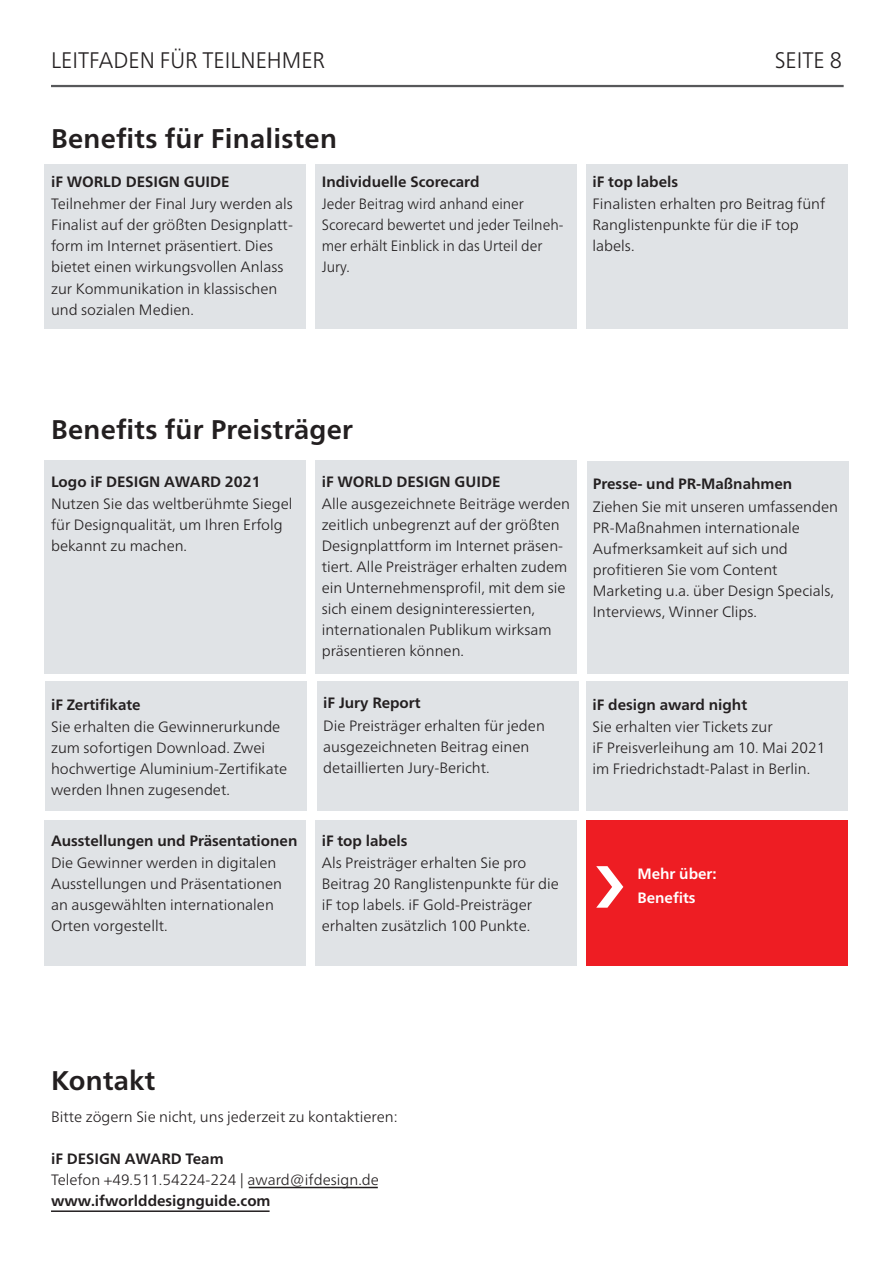
<style>
.page{position:relative;width:893px;height:1263px;background:#fff}
.page>*{position:absolute;margin:0;border:0;box-sizing:border-box;transform-origin:0 0}
.t1{font:700 27px "Frutiger Neue LT Pro";letter-spacing:.01em;color:#231f20}
.t2{font:300 22.5px "Frutiger Neue LT Pro";color:#231f20;scale:.95 1}
.t3{font:300 15px/21px "Frutiger Neue LT Pro";color:#231f20}
.t4{font:700 15px "Frutiger Neue LT Pro";color:#231f20}
.t5{font:300 15px/21px "Frutiger Neue LT Pro";color:#231f20;scale:.95 1}
.t6{font:700 15px/24px "Frutiger Neue LT Pro";color:#fff}
</style>
<div class="page">
<div style="left:587px;top:461px;width:261px;height:212px;background:#e0e3e6"></div>
<div style="left:587px;top:681px;width:261px;height:130px;background:#e0e3e6"></div>
<div style="left:45px;top:681px;width:261px;height:130px;background:#e0e3e6"></div>
<div style="left:315px;top:460px;width:262px;height:213px;background:#e0e3e6"></div>
<div style="left:45px;top:460px;width:261px;height:213px;background:#e0e3e6"></div>
<div style="left:315px;top:164px;width:262px;height:165px;background:#e0e3e6"></div>
<div style="left:586px;top:164px;width:262px;height:165px;background:#e0e3e6"></div>
<div style="left:45px;top:164px;width:261px;height:165px;background:#e0e3e6"></div>
<hr style="left:51px;top:85px;width:793px;height:2px;background:#57585a">
<div style="left:587px;top:820px;width:261px;height:146px;background:#ee1d23"></div>
<div style="left:317px;top:681px;width:262px;height:130px;background:#e0e3e6"></div>
<div style="left:315px;top:820px;width:262px;height:146px;background:#e0e3e6"></div>
<div style="left:45px;top:820px;width:261px;height:146px;background:#e0e3e6"></div>
<hr style="left:249px;top:1187px;width:129px;height:1px;background:#231f20">
<hr style="left:51px;top:1210px;width:219px;height:2px;background:#231f20">
<h2 class="t2" style="left:51px;top:47px;width:55px">Leitfaden</h2>
<h2 class="t2" style="left:160px;top:47px;width:57px">für Teilne</h2>
<h2 class="t2" style="left:267px;top:47px;width:49px">hmer</h2>
<h1 class="t1" style="left:51px;top:123px;width:287px">Benefits für Finalisten</h1>
<p class="t4" style="left:322px;top:173px;width:159px">Individuelle Scorecard</p>
<p class="t5" style="left:322px;top:194px;width:256px">Jeder Beitrag wird anhand einer<br>Scorecard bewertet und jeder Teilneh&shy;mer erhält Einblick in das U rteil der<br>Jury.</p>
<p class="t4" style="left:51px;top:173px;width:180px">iF WORLD DESIGN GUIDE</p>
<p class="t3" style="left:51px;top:194px;width:243px">Teilnehmer der Final Jury werden als Finalist auf der größten Designplatt&shy;form im Internet präsentiert. Dies bietet einen wirkungsvollen Anlass zur Kommunikation in klassischen und sozialen Medien.</p>
<h2 class="t2" style="left:775px;top:47px;width:72px">SEITe 8</h2>
<p class="t4" style="left:592px;top:173px;width:87px">iF top labels</p>
<p class="t3" style="left:592px;top:194px;width:234px">Finalisten erhalten pro Beitrag fünf<br>Ranglistenpunkte für die iF top labels.</p>
<h1 class="t1" style="left:51px;top:413px;width:303px">Benefits für Preisträger</h1>
<p class="t4" style="left:51px;top:473px;width:211px">Logo iF DESIGN AWARD 2021</p>
<p class="t3" style="left:51px;top:494px;width:243px">Nutzen Sie das weltberühmte Siegel für Designqualität, um Ihren Erfolg bekannt zu machen.</p>
<p class="t4" style="left:322px;top:473px;width:180px">iF WORLD DESIGN GUIDE</p>
<p class="t3" style="left:322px;top:494px;width:250px">Alle ausgezeichnete Beiträge werden zeitlich unbegrenzt auf der größten Designplattform im Internet präsen&shy;tiert. Alle Preisträger erhalten zudem ein U nternehmensprofil, mit dem sie sich einem designinteressierten, internationalen Publikum wirksam präsentieren können.</p>
<p class="t4" style="left:51px;top:695px;width:91px">iF Zertifikate</p>
<p class="t3" style="left:51px;top:716px;width:238px">Sie erhalten die Gewinnerurkunde zum sofortigen Download. Zwei hochwertige Aluminium-Zertifikate werden Ihnen zugesendet.</p>
<p class="t4" style="left:51px;top:831px;width:248px">Ausstellungen und Präsentationen</p>
<p class="t3" style="left:51px;top:852px;width:232px">Die Gewinner werden in digitalen<br>Ausstellungen und Präsentationen an ausgewählten internationalen<br>Orten vorgestellt.</p>
<p class="t4" style="left:323px;top:694px;width:99px">iF Jury Report</p>
<p class="t3" style="left:323px;top:715px;width:223px">Die Preisträger erhalten für jeden ausgezeichneten Beitrag einen detaillierten Jury-Bericht.</p>
<p class="t4" style="left:322px;top:831px;width:87px">iF top labels</p>
<p class="t3" style="left:322px;top:852px;width:239px">Als Preisträger erhalten Sie pro Beitrag 20 Ranglistenpunkte für die iF top labels. iF Gold-Preisträger erhalten zusätzlich 100 Punkte.</p>
<p class="t4" style="left:593px;top:475px;width:201px">Presse- und PR-Maßnahmen</p>
<p class="t3" style="left:593px;top:496px;width:247px">Ziehen Sie mit unseren umfassenden<br>PR-Maßnahmen internationale<br>Aufmerksamkeit auf sich und profitieren Sie vom Content<br>Marketing u.a. über Design Specials,<br>Interviews, Winner Clips.</p>
<p class="t4" style="left:592px;top:695px;width:156px">iF design award night</p>
<p class="t3" style="left:592px;top:716px;width:234px">Sie erhalten vier Tickets zur<br>iF Preisverleihung am 10. Mai 2021 im Friedrichstadt-Palast in Berlin.</p>
<p class="t6" style="left:637px;top:862px;width:81px">Mehr über:<br>Benefits</p>
<h1 class="t1" style="left:51px;top:1065px;width:106px">Kontakt</h1>
<p class="t3" style="left:51px;top:1106px;width:348px">Bitte zögern Sie nicht, uns jederzeit zu kontaktieren:</p>
<p class="t4" style="left:51px;top:1150px;width:174px">iF DESIGN AWARD Team</p>
<p class="t3" style="left:51px;top:1169px;width:329px">Telefon +49.511.54224-224 | award@ifdesign.de</p>
<p class="t4" style="left:51px;top:1192px;width:221px">www.ifworlddesignguide.com</p>
</div>
